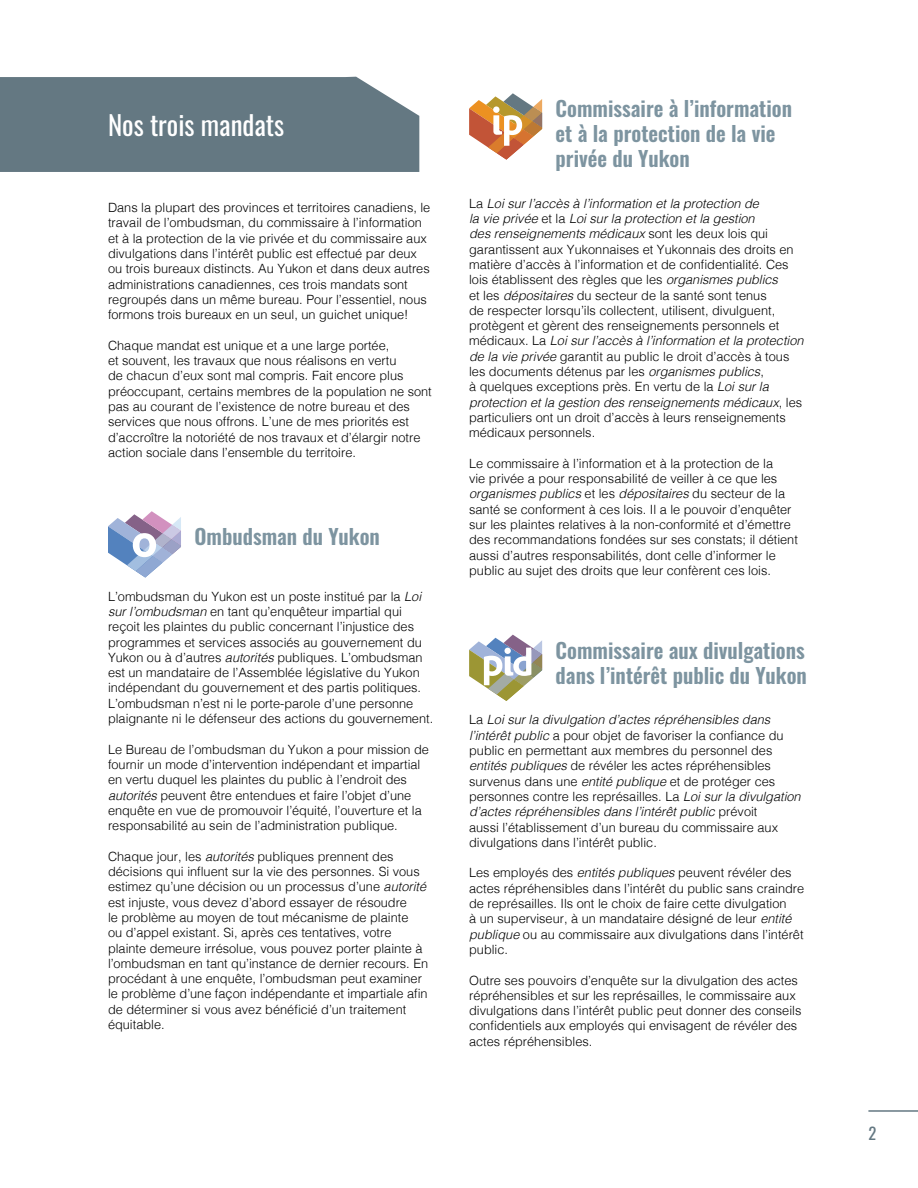
<style>
.page{position:relative;width:918px;height:1188px;background:#fff}
.page>*{position:absolute;margin:0;border:0;box-sizing:border-box;transform-origin:0 0}
.Header_3{font:27px "Oswald";color:#fff}
.t1{font:600 21px/25.2px "Oswald";color:#7d94a0}
.t2{font:16.5px "Oswald";color:#647882}
.t3{font:300 12.75px/15.3px "Helvetica";color:#000}
.s1{font-style:italic}
</style>
<div class="page">
<hr style="left:868px;top:1110px;width:50px;height:2px;background:#647882">
<svg style="left:469px;top:93px;width:73px;height:67px"></svg>
<div style="left:0;top:77px;width:419px;height:95px;background:#647882"></div>
<svg style="left:108px;top:511px;width:73px;height:67px"></svg>
<svg style="left:469px;top:635px;width:73px;height:66px"></svg>
<div style="left:504px;top:648px;width:7px;height:6px;background:#fff;border-radius:50%"></div>
<p class="Header_3" style="left:108px;top:101px;width:178px">Nos trois mandats</p>
<p class="t3" style="left:108px;top:199px;width:324px">Dans la plupart des provinces et territoires canadiens, le travail de l’ombudsman, du commissaire à l’information et à la protection de la vie privée et du commissaire aux divulgations dans l’intérêt public est effectué par deux ou trois bureaux distincts. Au Yukon et dans deux autres administrations canadiennes, ces trois mandats sont regroupés dans un même bureau. Pour l’essentiel, nous formons trois bureaux en un seul, un guichet unique!</p>
<p class="t3" style="left:108px;top:337px;width:325px">Chaque mandat est unique et a une large portée,<br>et souvent, les travaux que nous réalisons en vertu<br>de chacun d’eux sont mal compris. Fait encore plus préoccupant, certains membres de la population ne sont pas au courant de l’existence de notre bureau et des services que nous offrons. L’une de mes priorités est d’accroître la notoriété de nos travaux et d’élargir notre action sociale dans l’ensemble du territoire.</p>
<p class="t1" style="left:195px;top:525px;width:187px">Ombudsman du Yukon</p>
<p class="t3" style="left:108px;top:588px;width:327px">L’ombudsman du Yukon est un poste institué par la <span class="s1">Loi sur l’ombudsman</span> en tant qu’enquêteur impartial qui reçoit les plaintes du public concernant l’injustice des programmes et services associés au gouvernement du Yukon ou à d’autres <span class="s1">autorités</span> publiques. L’ombudsman est un mandataire de l’Assemblée législative du Yukon indépendant du gouvernement et des partis politiques.<br>L’ombudsman n’est ni le porte-parole d’une personne plaignante ni le défenseur des actions du gouvernement.</p>
<p class="t3" style="left:108px;top:741px;width:322px">Le Bureau de l’ombudsman du Yukon a pour mission de fournir un mode d’intervention indépendant et impartial en vertu duquel les plaintes du public à l’endroit des <span class="s1">autorités</span> peuvent être entendues et faire l’objet d’une enquête en vue de promouvoir l’équité, l’ouverture et la responsabilité au sein de l’administration publique.</p>
<p class="t3" style="left:108px;top:848px;width:322px">Chaque jour, les <span class="s1">autorités</span> publiques prennent des décisions qui influent sur la vie des personnes. Si vous estimez qu’une décision ou un processus d’une <span class="s1">autorité </span>est injuste, vous devez d’abord essayer de résoudre<br>le problème au moyen de tout mécanisme de plainte<br>ou d’appel existant. Si, après ces tentatives, votre plainte demeure irrésolue, vous pouvez porter plainte à l’ombudsman en tant qu’instance de dernier recours. En procédant à une enquête, l’ombudsman peut examiner le problème d’une façon indépendante et impartiale afin de déterminer si vous avez bénéficié d’un traitement équitable.</p>
<p class="t1" style="left:556px;top:97px;width:238px">Commissaire à l’information et à la protection de la vie privée du Yukon</p>
<p class="t3" style="left:469px;top:195px;width:336px">La <span class="s1">Loi sur l’accès à l’information et la protection de<br>la vie privée</span> et la <span class="s1">Loi sur la protection et la gestion<br>des renseignements médicaux</span> sont les deux lois qui garantissent aux Yukonnaises et Yukonnais des droits en matière d’accès à l’information et de confidentialité. Ces lois établissent des règles que les <span class="s1">organismes publics<br></span>et les <span class="s1">dépositaires</span> du secteur de la santé sont tenus<br>de respecter lorsqu’ils collectent, utilisent, divulguent, protègent et gèrent des renseignements personnels et médicaux. La <span class="s1">Loi sur l’accès à l’information et la protection de la vie privée</span> garantit au public le droit d’accès à tous les documents détenus par les <span class="s1">organismes publics</span>,<br>à quelques exceptions près. En vertu de la <span class="s1">Loi sur la protection et la gestion des renseignements médicaux</span>, les particuliers ont un droit d’accès à leurs renseignements médicaux personnels.</p>
<p class="t3" style="left:469px;top:455px;width:330px">Le commissaire à l’information et à la protection de la<br>vie privée a pour responsabilité de veiller à ce que les <span class="s1">organismes publics</span> et les <span class="s1">dépositaires</span> du secteur de la santé se conforment à ces lois. Il a le pouvoir d’enquêter sur les plaintes relatives à la non-conformité et d’émettre des recommandations fondées sur ses constats; il détient aussi d’autres responsabilités, dont celle d’informer le public au sujet des droits que leur confèrent ces lois.</p>
<p class="t1" style="left:556px;top:639px;width:253px">Commissaire aux divulgations dans l’intérêt public du Yukon</p>
<p class="t3" style="left:469px;top:711px;width:333px">La <span class="s1">Loi sur la divulgation d’actes répréhensibles dans l’intérêt public</span> a pour objet de favoriser la confiance du public en permettant aux membres du personnel des <span class="s1">entités publiques</span> de révéler les actes répréhensibles survenus dans une <span class="s1">entité publique</span> et de protéger ces personnes contre les représailles. La <span class="s1">Loi sur la divulgation d’actes répréhensibles dans l’intérêt public</span> prévoit<br>aussi l’établissement d’un bureau du commissaire aux divulgations dans l’intérêt public.</p>
<p class="t3" style="left:469px;top:864px;width:337px">Les employés des <span class="s1">entités publiques</span> peuvent révéler des actes répréhensibles dans l’intérêt du public sans craindre de représailles. Ils ont le choix de faire cette divulgation<br>à un superviseur, à un mandataire désigné de leur <span class="s1">entité publique</span> ou au commissaire aux divulgations dans l’intérêt public.</p>
<p class="t3" style="left:469px;top:971px;width:334px">Outre ses pouvoirs d’enquête sur la divulgation des actes répréhensibles et sur les représailles, le commissaire aux divulgations dans l’intérêt public peut donner des conseils confidentiels aux employés qui envisagent de révéler des actes répréhensibles.</p>
<p class="t2" style="left:868px;top:1119px;width:9px">2</p>
</div>
